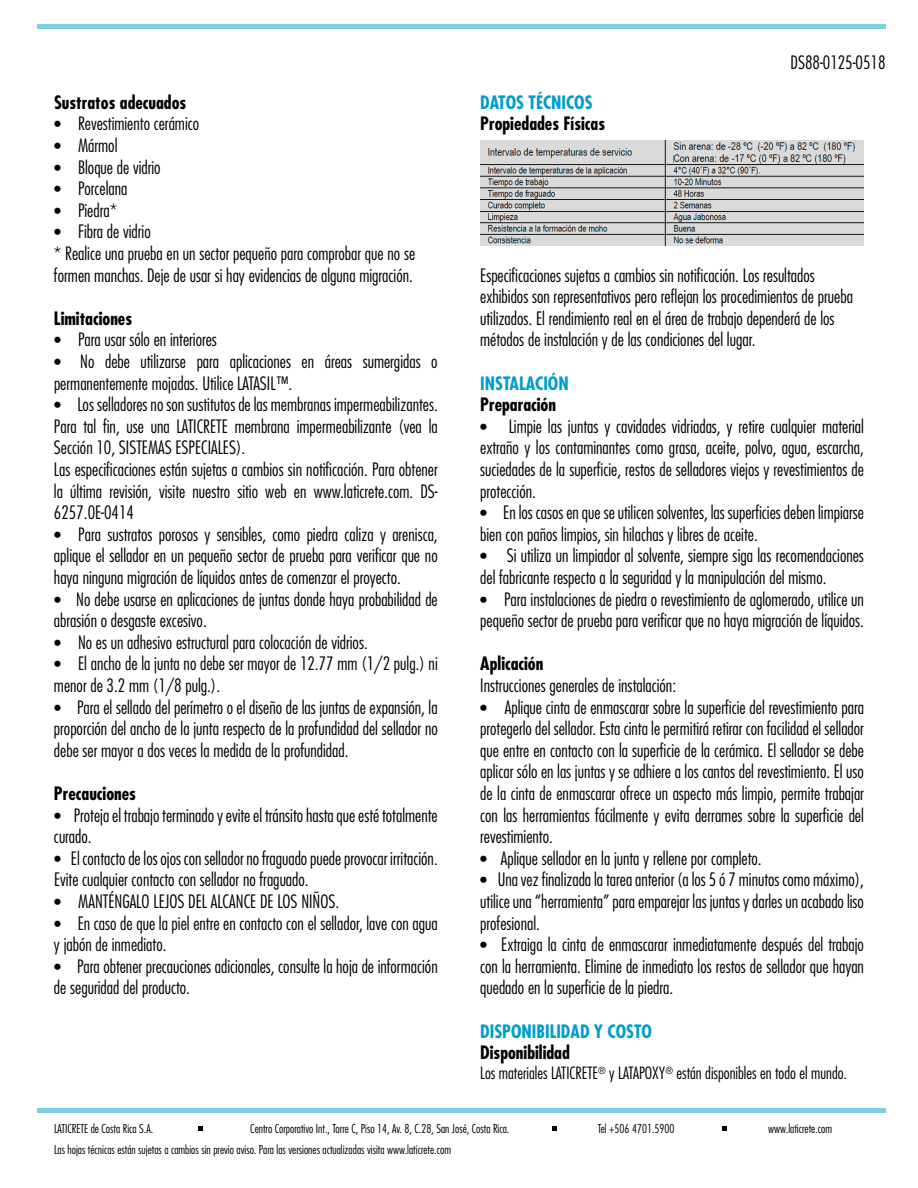
<style>
.page{position:relative;width:918px;height:1188px;background:#fff}
.page>*{position:absolute;margin:0;border:0;box-sizing:border-box;transform-origin:0 0}
.t1{font:300 condensed 18px/21.6px "Futura Std";color:#000}
.t2{font:700 condensed 18px "Futura Std";color:#000}
.t3{font:700 condensed 18px "Futura Std";color:#009dcc}
.t4{font:300 condensed 16.5px "Futura Std";color:#000}
.t5{font:300 condensed 12px "Futura Std";color:#000}
.s1{font-size:16.5px}
</style>
<div class="page">
<div style="left:37px;top:24px;width:849px;height:5px;background:#80cee5"></div>
<div style="left:37px;top:1108px;width:849px;height:5px;background:#80cee5"></div>
<svg style="left:198px;top:1126px;width:5px;height:5px"></svg>
<svg style="left:552px;top:1126px;width:5px;height:5px"></svg>
<svg style="left:723px;top:1126px;width:4px;height:5px"></svg>
<img style="left:480px;top:140px;width:384px;height:106px">
<p class="t2" style="left:54px;top:91px;width:134px">Sustratos adecuados</p>
<p class="t1" style="left:54px;top:113px;width:147px"><span class="s1">•</span> Revestimiento cerámico</p>
<p class="t1" style="left:54px;top:135px;width:65px"><span class="s1">•</span> Mármol</p>
<p class="t1" style="left:54px;top:156px;width:108px"><span class="s1">•</span> Bloque de vidrio</p>
<p class="t1" style="left:54px;top:178px;width:75px"><span class="s1">•</span> Porcelana</p>
<p class="t1" style="left:54px;top:199px;width:65px"><span class="s1">•</span> Piedra*</p>
<p class="t1" style="left:54px;top:221px;width:363px"><span class="s1">•</span> Fibra de vidrio<br>* Realice una prueba en un sector pequeño para comprobar que no se formen manchas. Deje de usar si hay evidencias de alguna migración.</p>
<p class="t2" style="left:54px;top:307px;width:80px">Limitaciones</p>
<p class="t1" style="left:54px;top:329px;width:164px"><span class="s1">•</span> Para usar sólo en interiores</p>
<p class="t1" style="left:54px;top:351px;width:385px"><span class="s1">•</span> No debe utilizarse para aplicaciones en áreas sumergidas o permanentemente mojadas. Utilice LATASIL™.</p>
<p class="t1" style="left:54px;top:394px;width:385px"><span class="s1">•</span> Los selladores no son sustitutos de las membranas impermeabilizantes.<br>Para tal fin, use una LATICRETE membrana impermeabilizante (vea la Sección 10, SISTEMAS ESPECIALES).<br>Las especificaciones están sujetas a cambios sin notificación. Para obtener la última revisión, visite nuestro sitio web en www.laticrete.com. DS-6257.0E-0414</p>
<p class="t1" style="left:54px;top:523px;width:385px;text-align:justify"><span class="s1">•</span> Para sustratos porosos y sensibles, como piedra caliza y arenisca, aplique el sellador en un pequeño sector de prueba para verificar que no haya ninguna migración de líquidos antes de comenzar el proyecto.</p>
<p class="t1" style="left:54px;top:588px;width:385px"><span class="s1">•</span> No debe usarse en aplicaciones de juntas donde haya probabilidad de abrasión o desgaste excesivo.</p>
<p class="t1" style="left:54px;top:631px;width:315px"><span class="s1">•</span> No es un adhesivo estructural para colocación de vidrios.</p>
<p class="t1" style="left:54px;top:653px;width:385px"><span class="s1">•</span> El ancho de la junta no debe ser mayor de 12.77 mm (1/2 pulg.) ni menor de 3.2 mm (1/8 pulg.).</p>
<p class="t1" style="left:54px;top:696px;width:385px;text-align:justify"><span class="s1">•</span> Para el sellado del perímetro o el diseño de las juntas de expansión, la proporción del ancho de la junta respecto de la profundidad del sellador no debe ser mayor a dos veces la medida de la profundidad.</p>
<p class="t2" style="left:54px;top:782px;width:84px">Precauciones</p>
<p class="t1" style="left:54px;top:804px;width:385px"><span class="s1">•</span> Proteja el trabajo terminado y evite el tránsito hasta que esté totalmente curado.</p>
<p class="t1" style="left:54px;top:847px;width:385px"><span class="s1">•</span> El contacto de los ojos con sellador no fraguado puede provocar irritación.<br>Evite cualquier contacto con sellador no fraguado.</p>
<p class="t1" style="left:54px;top:891px;width:287px"><span class="s1">•</span> MANTÉNGALO LEJOS DEL ALCANCE DE LOS NIÑOS.</p>
<p class="t1" style="left:54px;top:912px;width:385px"><span class="s1">•</span> En caso de que la piel entre en contacto con el sellador, lave con agua y jabón de inmediato.</p>
<p class="t1" style="left:54px;top:955px;width:385px"><span class="s1">•</span> Para obtener precauciones adicionales, consulte la hoja de información de seguridad del producto.</p>
<p class="t3" style="left:480px;top:91px;width:114px">DATOS TÉCNICOS</p>
<p class="t2" style="left:480px;top:113px;width:126px">Propiedades Físicas</p>
<p class="t1" style="left:791px;top:51px;width:96px">DS88-0125-0518</p>
<p class="t1" style="left:480px;top:264px;width:374px">Especificaciones sujetas a cambios sin notificación. Los resultados exhibidos son representativos pero reflejan los procedimientos de prueba utilizados. El rendimiento real en el área de trabajo dependerá de los métodos de instalación y de las condiciones del lugar.</p>
<p class="t3" style="left:480px;top:372px;width:90px">INSTALACIÓN</p>
<p class="t2" style="left:480px;top:393px;width:77px">Preparación</p>
<p class="t1" style="left:480px;top:415px;width:385px;text-align:justify"><span class="s1">•</span> Limpie las juntas y cavidades vidriadas, y retire cualquier material extraño y los contaminantes como grasa, aceite, polvo, agua, escarcha, suciedades de la superficie, restos de selladores viejos y revestimientos de protección.</p>
<p class="t1" style="left:480px;top:502px;width:385px"><span class="s1">•</span> En los casos en que se utilicen solventes, las superficies deben limpiarse bien con paños limpios, sin hilachas y libres de aceite.</p>
<p class="t1" style="left:480px;top:545px;width:385px"><span class="s1">•</span> Si utiliza un limpiador al solvente, siempre siga las recomendaciones del fabricante respecto a la seguridad y la manipulación del mismo.</p>
<p class="t1" style="left:480px;top:588px;width:385px"><span class="s1">•</span> Para instalaciones de piedra o revestimiento de aglomerado, utilice un pequeño sector de prueba para verificar que no haya migración de líquidos.</p>
<p class="t2" style="left:480px;top:653px;width:65px">Aplicación</p>
<p class="t1" style="left:480px;top:675px;width:197px">Instrucciones generales de instalación:</p>
<p class="t1" style="left:480px;top:696px;width:385px;text-align:justify"><span class="s1">•</span> Aplique cinta de enmascarar sobre la superficie del revestimiento para protegerlo del sellador. Esta cinta le permitirá retirar con facilidad el sellador que entre en contacto con la superficie de la cerámica. El sellador se debe aplicar sólo en las juntas y se adhiere a los cantos del revestimiento. El uso de la cinta de enmascarar ofrece un aspecto más limpio, permite trabajar con las herramientas fácilmente y evita derrames sobre la superficie del revestimiento.</p>
<p class="t1" style="left:480px;top:847px;width:283px"><span class="s1">•</span> Aplique sellador en la junta y rellene por completo.</p>
<p class="t1" style="left:480px;top:869px;width:385px;text-align:justify"><span class="s1">•</span> Una vez finalizada la tarea anterior (a los 5 ó 7 minutos como máximo), utilice una “herramienta” para emparejar las juntas y darles un acabado liso profesional.</p>
<p class="t1" style="left:480px;top:934px;width:385px;text-align:justify"><span class="s1">•</span> Extraiga la cinta de enmascarar inmediatamente después del trabajo con la herramienta. Elimine de inmediato los restos de sellador que hayan quedado en la superficie de la piedra.</p>
<p class="t3" style="left:480px;top:1020px;width:173px">DISPONIBILIDAD Y COSTO</p>
<p class="t2" style="left:480px;top:1041px;width:91px">Disponibilidad</p>
<p class="t4" style="left:480px;top:1063px;width:368px">Los materiales LATICRETE<sup>®</sup> y LATAPOXY<sup>®</sup> están disponibles en todo el mundo.</p>
<p class="t5" style="left:54px;top:1121px;width:101px">LATICRETE de Costa Rica S.A.</p>
<p class="t5" style="left:250px;top:1121px;width:261px">Centro Corporativo Int., Torre C, Piso 14, Av. 8, C.28, San José, Costa Rica.</p>
<p class="t5" style="left:598px;top:1121px;width:78px">Tel +506 4701.5900</p>
<p class="t5" style="left:768px;top:1121px;width:65px">www.laticrete.com</p>
<p class="t5" style="left:54px;top:1142px;width:399px">Las hojas técnicas están sujetas a cambios sin previo aviso. Para las versiones actualizadas visita www.laticrete.com</p>
</div>
